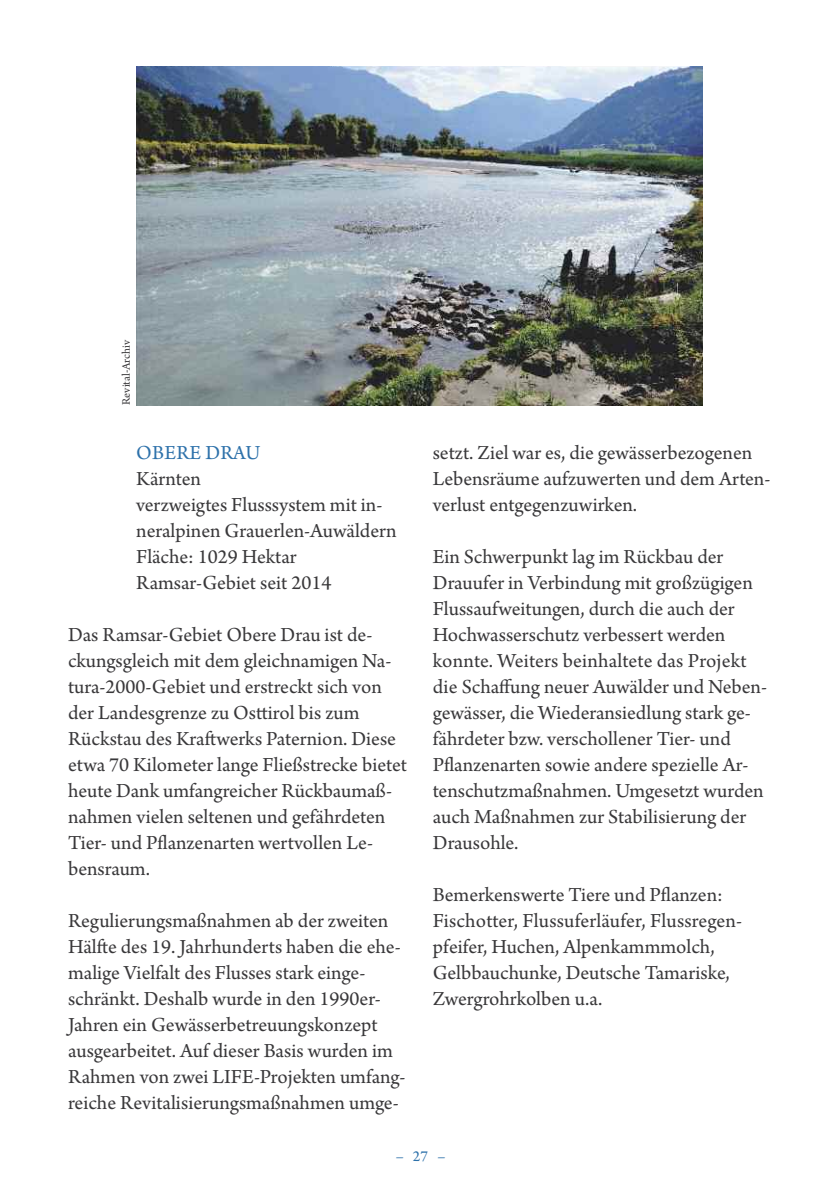
<style>
.page{position:relative;width:840px;height:1191px;background:#fff}
.page>*{position:absolute;margin:0;border:0;box-sizing:border-box;transform-origin:0 0}
.t1{font:21px/26px "Arno Pro";color:#39383a}
.t2{font:21px "Arno Pro";letter-spacing:.01em;color:#2d71aa}
.t3{font:16px "Arno Pro";color:#2d71aa}
.t4{font:12px "Arno Pro";color:#39383a}
</style>
<div class="page">
<img style="left:136px;top:67px;width:566px;height:338px">
<p class="t4" style="left:122px;top:405px;width:67px;rotate:-90deg">revital-archiv</p>
<p class="t2" style="left:136px;top:445px;width:126px">Obere DRaU</p>
<p class="t1" style="left:136px;top:468px;width:262px">Kärnten<br>verzweigtes Flusssystem mit in&shy;neralpinen Grauerlen-auwäldern<br>Fläche: 1029 hektar ramsar-Gebiet seit 2014</p>
<p class="t1" style="left:68px;top:624px;width:340px">Das ramsar-Gebiet Obere Drau ist de&shy;ckungsgleich mit dem gleichnamigen na&shy;tura-2000-Gebiet und erstreckt sich von der Landesgrenze zu Osttirol bis zum rückstau des Kraftwerks Paternion. Diese etwa 70 Kilometer lange Fließstrecke bietet heute Dank umfangreicher rückbaumaß&shy;nahmen vielen seltenen und gefährdeten tier- und Pflanzenarten wertvollen Le&shy;bensraum.</p>
<p class="t1" style="left:68px;top:910px;width:339px">regulierungsmaßnahmen ab der zweiten hälfte des 19. Jahrhunderts haben die ehe&shy;malige Vielfalt des Flusses stark einge&shy;schränkt. Deshalb wurde in den 1990er-Jahren ein Gewässerbetreuungskonzept ausgearbeitet. auf dieser basis wurden im rahmen von zwei LiFe-Projekten umfang&shy;reiche revitalisierungsmaßnahmen umge-</p>
<p class="t1" style="left:432px;top:442px;width:339px">setzt. Ziel war es, die gewässerbezogenen<br>Lebensräume aufzuwerten und dem arten&shy;verlust entgegenzuwirken.</p>
<p class="t1" style="left:432px;top:546px;width:335px">ein schwerpunkt lag im rückbau der Drauufer in Verbindung mit großzügigen Flussaufweitungen, durch die auch der hochwasserschutz verbessert werden konnte. Weiters beinhaltete das Projekt die schaffung neuer auwälder und neben&shy;gewässer, die Wiederansiedlung stark ge&shy;fährdeter bzw. verschollener tier- und Pflanzenarten sowie andere spezielle ar&shy;tenschutzmaßnahmen. Umgesetzt wurden auch maßnahmen zur stabilisierung der Drausohle.</p>
<p class="t1" style="left:432px;top:884px;width:311px">bemerkenswerte tiere und Pflanzen:<br>Fischotter, Flussuferläufer, Flussregen&shy;pfeifer, huchen, alpenkammmolch, Gelbbauchunke, Deutsche tamariske, Zwergrohrkolben u.a.</p>
<p class="t3" style="left:395px;top:1150px;width:51px">–27–</p>
</div>
